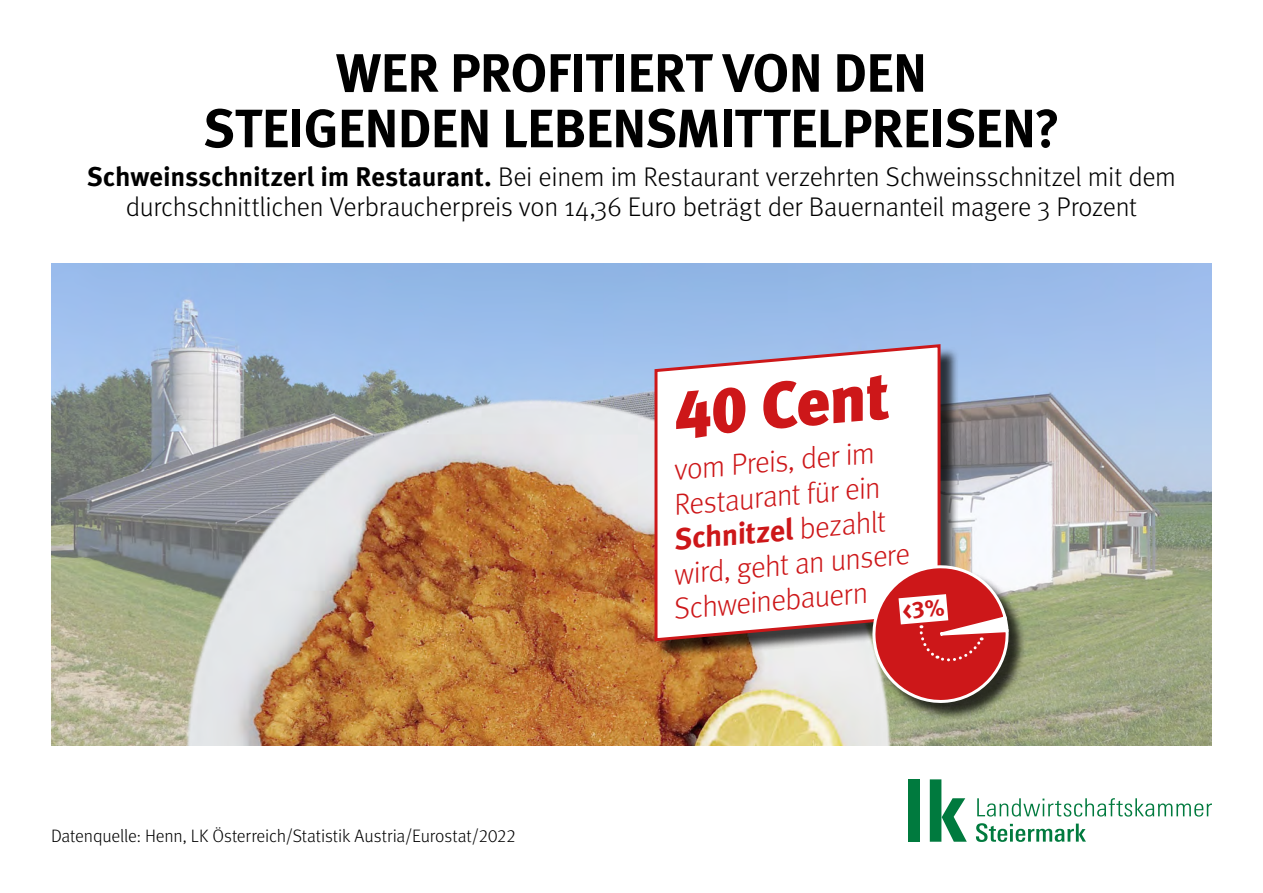
<style>
.page{position:relative;width:1263px;height:893px;background:#fff}
.page>*{position:absolute;margin:0;border:0;box-sizing:border-box;transform-origin:0 0}
.t1{font:900 65.4px "Meta Pro";color:#cd1719}
.t2{font:700 54px/55.5px "Meta Pro";letter-spacing:-.015em;color:#000;text-align:center}
.t3{font:300 30.15px "Meta Pro";color:#cd1719}
.t4{font:700 30.15px "Meta Pro";color:#cd1719}
.t5{font:300 27px/30px "Meta Pro";letter-spacing:-.01em;color:#000;text-align:center}
.t6{font:300 18px "Meta Pro";letter-spacing:-.005em;color:#000}
.s1{font-weight:700}
.s2{font-weight:300}
</style>
<div class="page">
<img style="left:51px;top:264px;width:1161px;height:481px">
<svg style="left:977px;top:798px;width:235px;height:19px"></svg>
<svg style="left:976px;top:823px;width:110px;height:19px"></svg>
<div style="left:908px;top:779px;width:12px;height:63px;background:#007a3e"></div>
<svg style="left:930px;top:779px;width:37px;height:63px"></svg>
<img style="left:169px;top:385px;width:739px;height:360px">
<div style="left:657px;top:347px;width:302px;height:312px;background:#000;opacity:.75"></div>
<svg style="left:653px;top:342px;width:289px;height:301px"></svg>
<div style="left:875px;top:568px;width:152px;height:153px;background:#000;opacity:.75"></div>
<svg style="left:869px;top:562px;width:141px;height:144px"></svg>
<h2 class="t2" style="left:203px;top:42px;width:859px">WER PROFITIERT VON DEN<br>STEIGENDEN LEBENSMITTELPREISEN?</h2>
<p class="t5" style="left:87px;top:160px;width:1090px"><span class="s1">Schweinsschnitzerl im Restaurant.</span> Bei einem im Restaurant verzehrten Schweinsschnitzel mit dem durchschnittlichen Verbraucherpreis von 14,36 Euro beträgt der Bauernanteil magere 3 Prozent</p>
<p class="t6" style="left:51px;top:823px;width:466px">Datenquelle: Henn, LK Österreich/Statistik Austria/Eurostat/2022</p>
<h1 class="t1" style="left:668px;top:363px;width:218px;rotate:-5deg">40 Cent</h1>
<p class="t3" style="left:672px;top:448px;width:203px;rotate:-5deg">vom Preis, der im</p>
<p class="t3" style="left:672px;top:483px;width:208px;rotate:-5deg">Restaurant für ein</p>
<p class="t4" style="left:671px;top:516px;width:214px;rotate:-5deg">Schnitzel <span class="s2">bezahlt</span></p>
<p class="t3" style="left:672px;top:553px;width:238px;rotate:-5deg">wird, geht an unsere</p>
<p class="t3" style="left:672px;top:587px;width:196px;rotate:-5deg">Schweinebauern</p>
</div>
